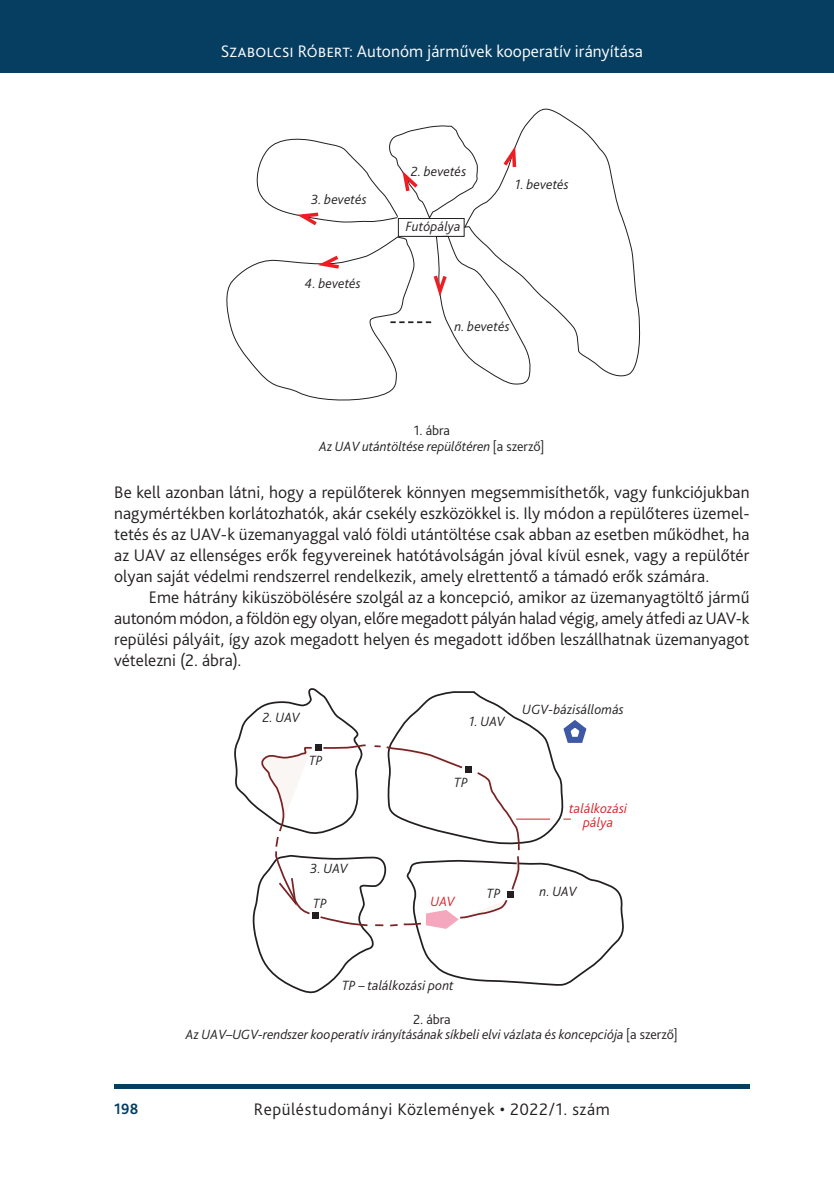
<style>
.page{position:relative;width:834px;height:1181px;background:#fff}
.page>*{position:absolute;margin:0;border:0;box-sizing:border-box;transform-origin:0 0}
._2__Body_1st_paragra{font:300 17.5px/21px "Bliss Pro";letter-spacing:.005em;color:#231f20;text-align:justify}
._1__Body{font:300 17.5px/21px "Bliss Pro";letter-spacing:-.005em;color:#231f20;text-align:justify}
.t1{font:300 17.5px "Bliss Pro";letter-spacing:.005em;color:#fff}
._2__Body_1st_paragra-2{font:300 17.5px "Bliss Pro";letter-spacing:.03em;color:#231f20}
.t2{font:700 15.75px "Bliss Pro";color:#063e62;scale:.95 1}
.Ábra__képalárás{font:italic 300 14px "Bliss Pro";color:#231f20}
.t3{font:italic 300 14px/14px "Bliss Pro";letter-spacing:.01em;color:#d92128;text-align:center}
.Ábra_címe{font:300 14px "Bliss Pro";color:#231f20}
.s1{font-style:normal}
</style>
<div class="page">
<div style="left:0;top:0;width:833px;height:73px;background:#063e62"></div>
<hr style="left:833px;top:0;width:1px;height:73px;background:#063e62">
<div style="left:114px;top:1084px;width:635px;height:5px;background:#063e62"></div>
<svg style="left:464px;top:108px;width:176px;height:269px"></svg>
<svg style="left:500px;top:141px;width:18px;height:30px"></svg>
<svg style="left:226px;top:236px;width:305px;height:165px"></svg>
<svg style="left:256px;top:125px;width:222px;height:103px"></svg>
<svg style="left:234px;top:688px;width:390px;height:306px"></svg>
<hr style="left:516px;top:818px;width:34px;height:1px;background:#d92128">
<p class="t1" style="left:221px;top:41px;width:423px">Szabolcsi Róbert: Autonóm járművek kooperatív irányítása</p>
<p class="Ábra__képalárás" style="left:311px;top:190px;width:57px">3. bevetés</p>
<p class="Ábra__képalárás" style="left:304px;top:275px;width:58px">4. bevetés</p>
<p class="Ábra__képalárás" style="left:410px;top:163px;width:57px">2. bevetés</p>
<p class="Ábra__képalárás" style="left:406px;top:218px;width:56px">Futópálya</p>
<p class="Ábra__képalárás" style="left:515px;top:176px;width:55px">1. bevetés</p>
<p class="Ábra__képalárás" style="left:454px;top:318px;width:57px">n. bevetés</p>
<p class="Ábra_címe" style="left:413px;top:422px;width:38px">1. ábra</p>
<p class="Ábra__képalárás" style="left:319px;top:438px;width:227px">Az UAV utántöltése repülőtéren <span class="s1">[a szerző]</span></p>
<p class="_2__Body_1st_paragra" style="left:114px;top:481px;width:637px">Be kell azonban látni, hogy a repülőterek könnyen megsemmisíthetők, vagy funkciójukban nagymértékben korlátozhatók, akár csekély eszközökkel is. Ily módon a repülőteres üzemel&shy;tetés és az UAV-k üzemanyaggal való földi utántöltése csak abban az esetben működhet, ha az UAV az ellenséges erők fegyvereinek hatótávolságán jóval kívül esnek, vagy a repülőtér olyan saját védelmi rendszerrel rendelkezik, amely elrettentő a támadó erők számára.</p>
<p class="_1__Body" style="left:114px;top:586px;width:637px;text-indent:35px">Eme hátrány kiküszöbölésére szolgál az a koncepció, amikor az üzemanyagtöltő jármű autonóm módon, a földön egy olyan, előre megadott pályán halad végig, amely átfedi az UAV-k repülési pályáit, így azok megadott helyen és megadott időben leszállhatnak üzemanyagot vételezni (2. ábra).</p>
<p class="Ábra__képalárás" style="left:262px;top:708px;width:39px">2. UAV</p>
<p class="Ábra__képalárás" style="left:309px;top:751px;width:15px">TP</p>
<p class="Ábra__képalárás" style="left:310px;top:859px;width:39px">3. UAV</p>
<p class="Ábra__képalárás" style="left:313px;top:894px;width:15px">TP</p>
<p class="Ábra__képalárás" style="left:469px;top:712px;width:37px">1. UAV</p>
<p class="Ábra__képalárás" style="left:522px;top:701px;width:103px">UGV-bázisállomás</p>
<p class="Ábra__képalárás" style="left:454px;top:773px;width:15px">TP</p>
<p class="t3" style="left:569px;top:801px;width:60px">találkozási pálya</p>
<p class="t3" style="left:430px;top:894px;width:26px">UAV</p>
<p class="Ábra__képalárás" style="left:486px;top:885px;width:15px">TP</p>
<p class="Ábra__képalárás" style="left:539px;top:882px;width:38px">n. UAV</p>
<p class="Ábra__képalárás" style="left:342px;top:976px;width:113px">TP – találkozási pont</p>
<p class="Ábra_címe" style="left:413px;top:1010px;width:39px">2. ábra</p>
<p class="Ábra__képalárás" style="left:186px;top:1026px;width:493px">Az UAV–UGV-rendszer kooperatív irányításának síkbeli elvi vázlata és koncepciója <span class="s1">[a szerző]</span></p>
<p class="t2" style="left:114px;top:1099px;width:27px">198</p>
<p class="_2__Body_1st_paragra-2" style="left:254px;top:1098px;width:357px">Repüléstudományi Közlemények • 2022/1. szám</p>
</div>
